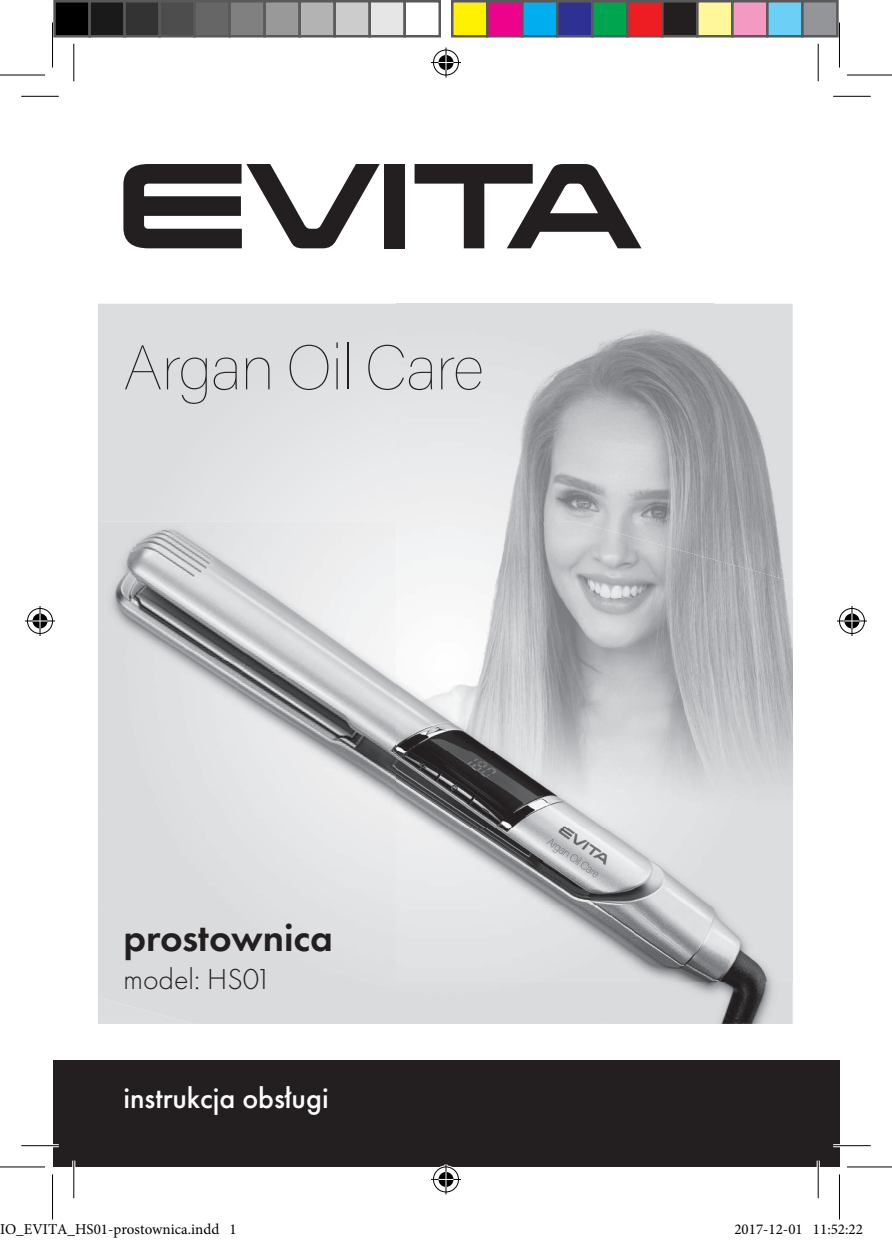
<style>
.page{position:relative;width:892px;height:1242px;background:#fff}
.page>*{position:absolute;margin:0;border:0;box-sizing:border-box;transform-origin:0 0}
.t1{font:100 62.5px "Acumin Pro";letter-spacing:-.02em;color:#231f20}
.t2{font:600 40px "Futura PT";color:#231f20}
.t3{font:500 30px "Futura PT";color:#fff}
.t4{font:300 30px "Futura PT";color:#231f20}
.t5{font:15px "Minion Pro";color:#000}
</style>
<div class="page">
<svg style="left:98px;top:304px;width:298px;height:218px;background:#dfe0e2"></svg>
<div style="left:52px;top:1060px;width:787px;height:106px;background:#231f20"></div>
<svg style="left:123px;top:164px;width:257px;height:84px"></svg>
<div style="left:384px;top:164px;width:21px;height:84px;background:#231f20"></div>
<svg style="left:414px;top:164px;width:227px;height:84px"></svg>
<img style="left:396px;top:304px;width:317px;height:138px">
<img style="left:713px;top:304px;width:79px;height:233px">
<img style="left:396px;top:442px;width:159px;height:80px">
<img style="left:555px;top:442px;width:158px;height:95px">
<img style="left:792px;top:581px;width:1px;height:220px">
<img style="left:792px;top:801px;width:1px;height:222px">
<img style="left:98px;top:522px;width:145px;height:102px">
<img style="left:243px;top:522px;width:153px;height:143px">
<img style="left:98px;top:624px;width:145px;height:187px">
<img style="left:195px;top:665px;width:201px;height:146px">
<img style="left:329px;top:781px;width:93px;height:242px">
<img style="left:712px;top:981px;width:80px;height:42px">
<div style="left:98px;top:811px;width:270px;height:161px;background:#dfe0e2"></div>
<div style="left:607px;top:981px;width:105px;height:42px;background:#dadbdd"></div>
<div style="left:98px;top:904px;width:246px;height:119px;background:#dadbdd"></div>
<img style="left:396px;top:522px;width:238px;height:459px">
<img style="left:634px;top:537px;width:158px;height:444px">
<hr style="left:21px;top:1144px;width:38px;height:3px;background:#fff">
<hr style="left:833px;top:1144px;width:37px;height:3px;background:#fff">
<hr style="left:72px;top:1160px;width:3px;height:38px;background:#fff">
<hr style="left:816px;top:1160px;width:3px;height:38px;background:#fff">
<hr style="left:21px;top:96px;width:38px;height:1px;background:#000">
<hr style="left:833px;top:96px;width:37px;height:1px;background:#000">
<hr style="left:21px;top:1145px;width:38px;height:1px;background:#000">
<hr style="left:833px;top:1145px;width:37px;height:1px;background:#000">
<hr style="left:73px;top:44px;width:1px;height:37px;background:#000">
<hr style="left:73px;top:1160px;width:1px;height:38px;background:#000">
<hr style="left:817px;top:44px;width:1px;height:37px;background:#000">
<hr style="left:817px;top:1160px;width:1px;height:38px;background:#000">
<svg style="left:0;top:74px;width:45px;height:1px"></svg>
<svg style="left:847px;top:74px;width:45px;height:1px"></svg>
<hr style="left:0;top:75px;width:45px;height:1px;background:#000">
<hr style="left:847px;top:75px;width:45px;height:1px;background:#000">
<hr style="left:0;top:1166px;width:45px;height:1px;background:#000">
<hr style="left:847px;top:1166px;width:45px;height:1px;background:#000">
<hr style="left:52px;top:22px;width:1px;height:45px;background:#000">
<hr style="left:52px;top:1174px;width:1px;height:45px;background:#000">
<hr style="left:839px;top:22px;width:1px;height:45px;background:#000">
<hr style="left:839px;top:1174px;width:1px;height:45px;background:#000">
<div style="left:432px;top:48px;width:28px;height:29px;border:3px solid #fff;border-radius:50%"></div>
<hr style="left:431px;top:61px;width:30px;height:3px;background:#fff">
<hr style="left:444px;top:47px;width:3px;height:30px;background:#fff">
<div style="left:437px;top:53px;width:18px;height:19px;border:3px solid #fff;border-radius:50%"></div>
<div style="left:433px;top:50px;width:26px;height:25px;border:1px solid #000;border-radius:50%"></div>
<hr style="left:431px;top:62px;width:30px;height:1px;background:#000">
<hr style="left:445px;top:47px;width:1px;height:30px;background:#000">
<svg style="left:438px;top:55px;width:15px;height:15px"></svg>
<div style="left:432px;top:1165px;width:28px;height:28px;border:3px solid #fff;border-radius:50%"></div>
<hr style="left:431px;top:1177px;width:30px;height:3px;background:#fff">
<hr style="left:444px;top:1164px;width:3px;height:30px;background:#fff">
<div style="left:437px;top:1170px;width:18px;height:18px;border:3px solid #fff;border-radius:50%"></div>
<div style="left:433px;top:1166px;width:26px;height:26px;border:1px solid #000;border-radius:50%"></div>
<hr style="left:431px;top:1178px;width:30px;height:1px;background:#000">
<hr style="left:445px;top:1164px;width:1px;height:30px;background:#000">
<svg style="left:438px;top:1171px;width:15px;height:15px"></svg>
<div style="left:26px;top:607px;width:28px;height:28px;border:3px solid #fff;border-radius:50%"></div>
<hr style="left:25px;top:619px;width:30px;height:3px;background:#fff">
<svg style="left:38px;top:606px;width:4px;height:30px"></svg>
<div style="left:31px;top:612px;width:18px;height:18px;border:3px solid #fff;border-radius:50%"></div>
<div style="left:27px;top:608px;width:26px;height:25px;border:1px solid #000;border-radius:50%"></div>
<hr style="left:25px;top:620px;width:30px;height:1px;background:#000">
<hr style="left:40px;top:606px;width:1px;height:30px;background:#000">
<svg style="left:33px;top:613px;width:15px;height:15px"></svg>
<div style="left:838px;top:607px;width:28px;height:28px;border:3px solid #fff;border-radius:50%"></div>
<hr style="left:837px;top:619px;width:30px;height:3px;background:#fff">
<hr style="left:850px;top:606px;width:3px;height:30px;background:#fff">
<div style="left:843px;top:612px;width:18px;height:18px;border:3px solid #fff;border-radius:50%"></div>
<div style="left:839px;top:608px;width:25px;height:25px;border:1px solid #000;border-radius:50%"></div>
<hr style="left:837px;top:620px;width:30px;height:1px;background:#000">
<hr style="left:851px;top:606px;width:1px;height:30px;background:#000">
<svg style="left:844px;top:613px;width:15px;height:15px"></svg>
<div style="left:55px;top:1px;width:35px;height:35px;background:#000"></div>
<div style="left:53px;top:0;width:38px;height:37px;border:2px solid #595959"></div>
<div style="left:90px;top:1px;width:35px;height:35px;background:#1a1a1a"></div>
<div style="left:88px;top:0;width:38px;height:37px;border:2px solid #595959"></div>
<div style="left:125px;top:1px;width:35px;height:35px;background:#333"></div>
<div style="left:123px;top:0;width:38px;height:37px;border:2px solid #595959"></div>
<div style="left:160px;top:1px;width:35px;height:35px;background:#4d4d4d"></div>
<div style="left:158px;top:0;width:38px;height:37px;border:2px solid #595959"></div>
<div style="left:195px;top:1px;width:35px;height:35px;background:#666"></div>
<div style="left:193px;top:0;width:38px;height:37px;border:2px solid #595959"></div>
<div style="left:230px;top:1px;width:35px;height:35px;background:#808080"></div>
<div style="left:228px;top:0;width:38px;height:37px;border:2px solid #595959"></div>
<div style="left:265px;top:1px;width:35px;height:35px;background:#999"></div>
<div style="left:263px;top:0;width:38px;height:37px;border:2px solid #595959"></div>
<div style="left:300px;top:1px;width:35px;height:35px;background:#b3b3b3"></div>
<div style="left:298px;top:0;width:38px;height:37px;border:2px solid #595959"></div>
<div style="left:335px;top:1px;width:35px;height:35px;background:#ccc"></div>
<div style="left:333px;top:0;width:38px;height:37px;border:2px solid #595959"></div>
<div style="left:370px;top:1px;width:35px;height:35px;background:#e6e6e6"></div>
<div style="left:368px;top:0;width:38px;height:37px;border:2px solid #595959"></div>
<div style="left:403px;top:0;width:38px;height:37px;border:2px solid #595959"></div>
<div style="left:452px;top:1px;width:35px;height:35px;background:#fff101"></div>
<div style="left:451px;top:0;width:37px;height:37px;border:2px solid #595959"></div>
<div style="left:487px;top:1px;width:35px;height:35px;background:#ed028c"></div>
<div style="left:486px;top:0;width:37px;height:37px;border:2px solid #595959"></div>
<div style="left:522px;top:1px;width:35px;height:35px;background:#00aeef"></div>
<div style="left:521px;top:0;width:37px;height:37px;border:2px solid #595959"></div>
<div style="left:557px;top:1px;width:35px;height:35px;background:#2e3092"></div>
<div style="left:556px;top:0;width:37px;height:37px;border:2px solid #595959"></div>
<div style="left:592px;top:1px;width:35px;height:35px;background:#00a54f"></div>
<div style="left:591px;top:0;width:37px;height:37px;border:2px solid #595959"></div>
<div style="left:627px;top:1px;width:35px;height:35px;background:#ee1d23"></div>
<div style="left:626px;top:0;width:37px;height:37px;border:2px solid #595959"></div>
<div style="left:662px;top:1px;width:35px;height:35px;background:#231f20"></div>
<div style="left:661px;top:0;width:37px;height:37px;border:2px solid #595959"></div>
<div style="left:697px;top:1px;width:35px;height:35px;background:#fff79a"></div>
<div style="left:696px;top:0;width:37px;height:37px;border:2px solid #595959"></div>
<div style="left:732px;top:1px;width:35px;height:35px;background:#f499c2"></div>
<div style="left:731px;top:0;width:37px;height:37px;border:2px solid #595959"></div>
<div style="left:767px;top:1px;width:35px;height:35px;background:#6bcff6"></div>
<div style="left:766px;top:0;width:37px;height:37px;border:2px solid #595959"></div>
<div style="left:802px;top:1px;width:35px;height:35px;background:#939598"></div>
<div style="left:801px;top:0;width:37px;height:37px;border:2px solid #595959"></div>
<div style="left:94px;top:1224px;width:7px;height:11px;border:1px solid #fff;border-radius:50%"></div>
<div style="left:95px;top:1224px;width:5px;height:10px;border:1px solid #fff;border-radius:50%"></div>
<div style="left:741px;top:1224px;width:7px;height:11px;border:1px solid #fff;border-radius:50%"></div>
<div style="left:743px;top:1224px;width:4px;height:10px;border:1px solid #fff;border-radius:50%"></div>
<div style="left:788px;top:1224px;width:7px;height:11px;border:1px solid #fff;border-radius:50%"></div>
<div style="left:789px;top:1224px;width:5px;height:10px;border:1px solid #fff;border-radius:50%"></div>
<h1 class="t1" style="left:123px;top:325px;width:362px">Argan Oil Care</h1>
<h2 class="t2" style="left:123px;top:912px;width:211px">prostownica</h2>
<h3 class="t4" style="left:123px;top:961px;width:150px">model: HS01</h3>
<h3 class="t3" style="left:123px;top:1080px;width:207px">instrukcja obsługi</h3>
<p class="t5" style="left:0;top:1219px;width:238px">IO_EVITA_HS01-prostownica.indd 1</p>
<p class="t5" style="left:734px;top:1219px;width:130px">2017-12-01 11:52:22</p>
</div>
